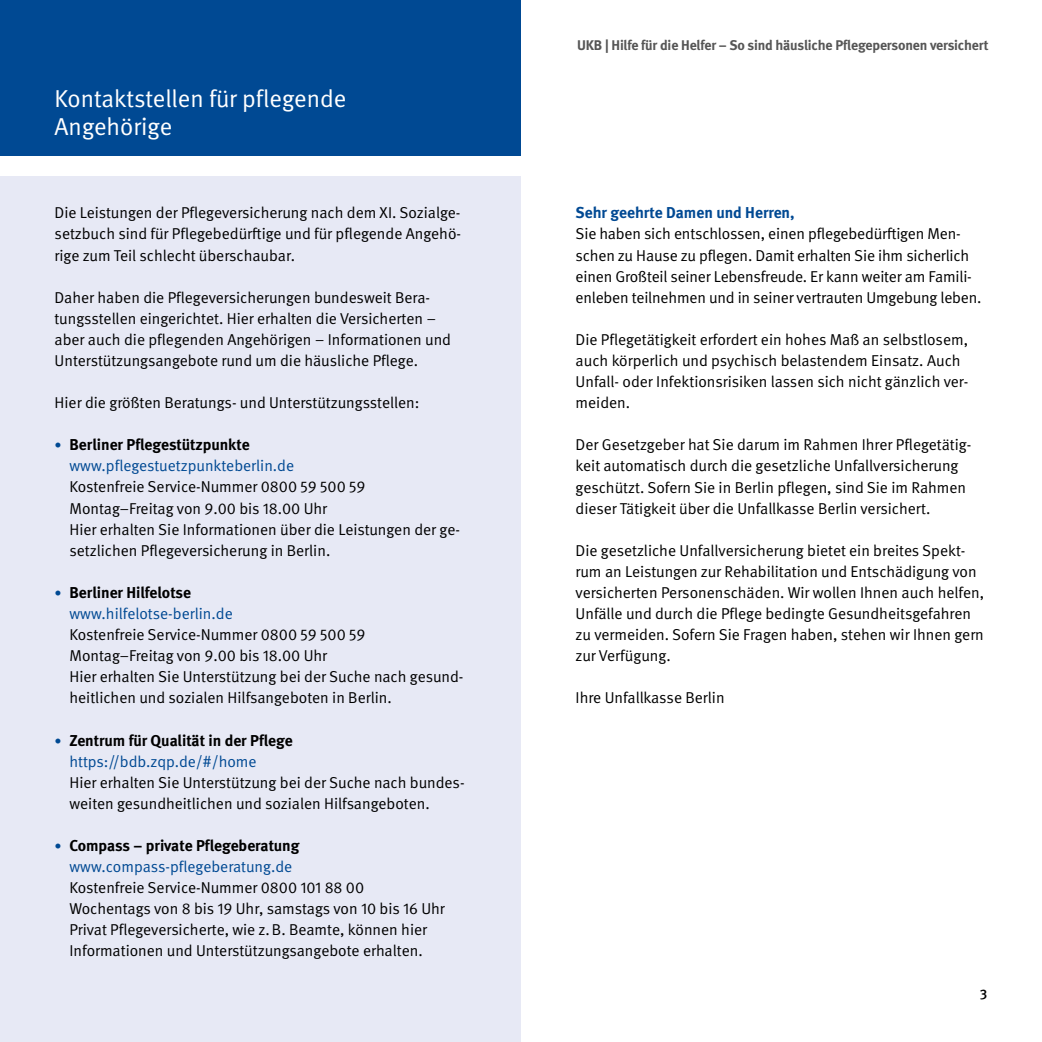
<style>
.page{position:relative;width:1042px;height:1042px;background:#fff}
.page>*{position:absolute;margin:0;border:0;box-sizing:border-box;transform-origin:0 0}
.t1{font:24.5px/28px "DGUV Meta";color:#fff}
.t2{font:15.75px/21.2px "DGUV Meta";color:#000}
.t3{font:700 15.75px/21.2px "DGUV Meta";color:#000}
.t4{font:15.75px/21.2px "DGUV Meta";color:#004993}
.t5{font:700 15.75px "DGUV Meta";color:#004993}
.t6{font:700 14px "DGUV Meta";letter-spacing:-.01em;color:#565656}
.t7{font:500 14px "DGUV Meta";color:#000}
.s1{font-size:14px}
.s2{font-weight:700;color:#000}
.s3{font-weight:400;font-size:14px;color:#004993}
.s4{font-weight:400;color:#004993}
</style>
<div class="page">
<div style="left:0;top:176px;width:521px;height:866px;background:#e7e9f5"></div>
<div style="left:0;top:0;width:521px;height:155px;background:#004993"></div>
<h1 class="t1" style="left:55px;top:85px;width:293px">Kontaktstellen für pflegende<br>Angehörige</h1>
<p class="t2" style="left:55px;top:203px;width:408px;text-align:justify">Die Leistungen der Pflegeversicherung nach dem XI. Sozialge&shy;setzbuch sind für Pflegebedürftige und für pflegende Angehö&shy;rige zum Teil schlecht überschaubar.</p>
<p class="t2" style="left:55px;top:287px;width:398px">Daher haben die Pflegeversicherungen bundesweit Bera&shy;tungsstellen eingerichtet. Hier erhalten die Versicherten – aber auch die pflegenden Angehörigen – Informationen und Unterstützungsangebote rund um die häusliche Pflege.</p>
<p class="t2" style="left:55px;top:392px;width:366px">Hier die größten Beratungs- und Unterstützungsstellen:</p>
<p class="t4" style="left:69px;top:435px;width:226px;text-indent:-15px"><span class="s1">•</span> <span class="s2">Berliner Pflegestützpunkte </span>www.pflegestuetzpunkteberlin.de</p>
<p class="t2" style="left:69px;top:477px;width:392px">Kostenfreie Service-Nummer 0800 59 500 59<br>Montag–Freitag von 9.00 bis 18.00 Uhr<br>Hier erhalten Sie Informationen über die Leistungen der ge&shy;setzlichen Pflegeversicherung in Berlin.</p>
<p class="t4" style="left:69px;top:582px;width:165px;text-indent:-15px"><span class="s1">•</span> <span class="s2">Berliner Hilfelotse </span>www.hilfelotse-berlin.de</p>
<p class="t2" style="left:69px;top:624px;width:395px">Kostenfreie Service-Nummer 0800 59 500 59<br>Montag–Freitag von 9.00 bis 18.00 Uhr<br>Hier erhalten Sie Unterstützung bei der Suche nach gesund&shy;heitlichen und sozialen Hilfsangeboten in Berlin.</p>
<p class="t3" style="left:69px;top:730px;width:225px;text-indent:-15px"><span class="s3">•</span> Zentrum für Qualität in der Pflege <span class="s4">https://bdb.zqp.de/#/home</span></p>
<p class="t2" style="left:69px;top:772px;width:397px">Hier erhalten Sie Unterstützung bei der Suche nach bundes&shy;weiten gesundheitlichen und sozialen Hilfsangeboten.</p>
<p class="t3" style="left:55px;top:835px;width:246px;text-align:center"><span class="s3">•</span> Compass – private Pflegeberatung <span class="s4">www.compass-pflegeberatung.de</span></p>
<p class="t2" style="left:69px;top:877px;width:377px">Kostenfreie Service-Nummer 0800 101 88 00<br>Wochentags von 8 bis 19 Uhr, samstags von 10 bis 16 Uhr Privat Pflegeversicherte, wie z.B. Beamte, können hier Informationen und Unterstützungsangebote erhalten.</p>
<p class="t6" style="left:577px;top:36px;width:413px">UKB | Hilfe für die Helfer – So sind häusliche Pflegepersonen versichert</p>
<p class="t5" style="left:575px;top:203px;width:221px">Sehr geehrte Damen und Herren,</p>
<p class="t2" style="left:575px;top:224px;width:407px">Sie haben sich entschlossen, einen pflegebedürftigen Men&shy;schen zu Hause zu pflegen. Damit erhalten Sie ihm sicherlich einen Großteil seiner Lebensfreude. Er kann weiter am Famili&shy;enleben teilnehmen und in seiner vertrauten Umgebung leben.</p>
<p class="t2" style="left:575px;top:329px;width:394px">Die Pflegetätigkeit erfordert ein hohes Maß an selbstlosem, auch körperlich und psychisch belastendem Einsatz. Auch Unfall- oder Infektionsrisiken lassen sich nicht gänzlich ver&shy;meiden.</p>
<p class="t2" style="left:575px;top:435px;width:397px">Der Gesetzgeber hat Sie darum im Rahmen Ihrer Pflegetätig&shy;keit automatisch durch die gesetzliche Unfallversicherung geschützt. Sofern Sie in Berlin pflegen, sind Sie im Rahmen dieser Tätigkeit über die Unfallkasse Berlin versichert.</p>
<p class="t2" style="left:575px;top:540px;width:410px">Die gesetzliche Unfallversicherung bietet ein breites Spekt&shy;rum an Leistungen zur Rehabilitation und Entschädigung von versicherten Personenschäden. Wir wollen Ihnen auch helfen, Unfälle und durch die Pflege bedingte Gesundheitsgefahren zu vermeiden. Sofern Sie Fragen haben, stehen wir Ihnen gern zur Verfügung.</p>
<p class="t2" style="left:575px;top:688px;width:151px">Ihre Unfallkasse Berlin</p>
<p class="t7" style="left:980px;top:985px;width:9px">3</p>
</div>
